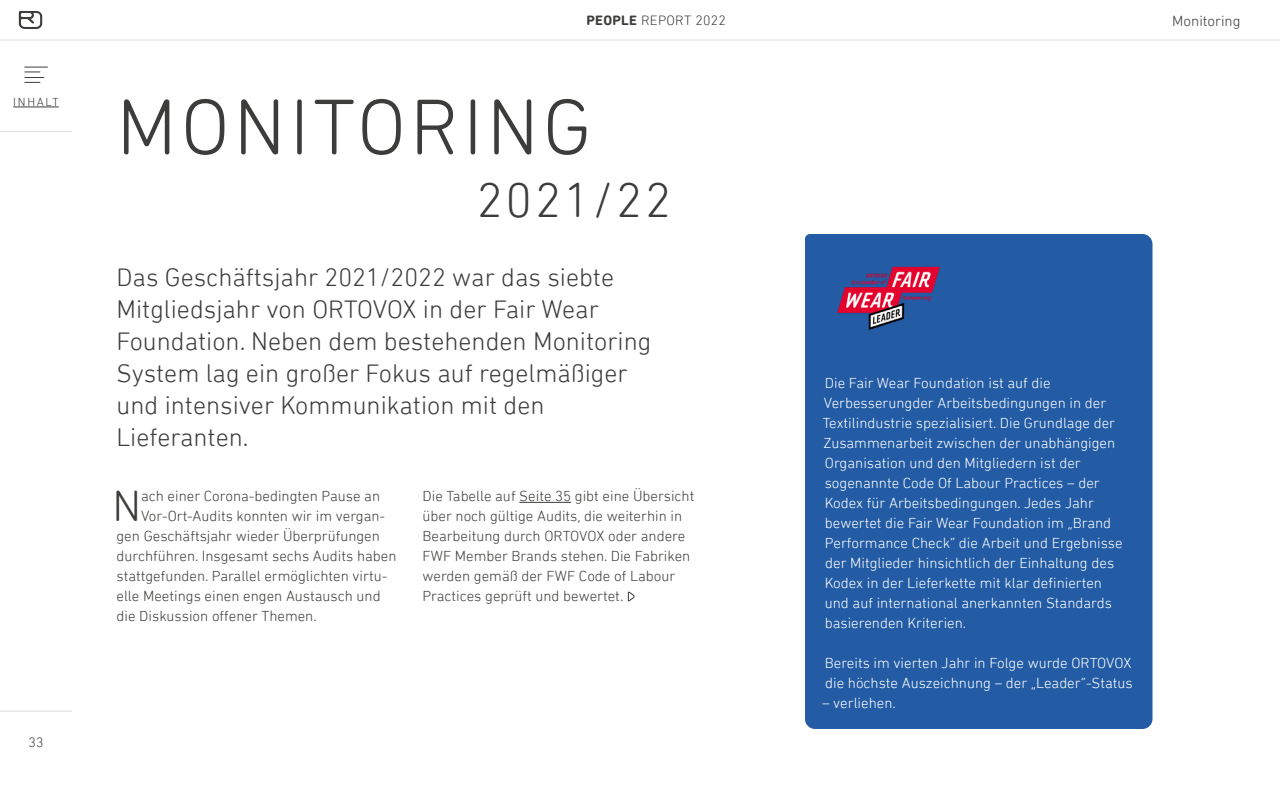
<style>
.page{position:relative;width:1280px;height:800px;background:#fff}
.page>*{position:absolute;margin:0;border:0;box-sizing:border-box;transform-origin:0 0}
.t1{font:300 80px "OVXDIN Next Rounded LT Pro";letter-spacing:.05em;color:#3c3c3b}
.t2{font:300 50px "OVXDIN Next Rounded LT Pro";letter-spacing:.05em;color:#3c3c3b}
.t3{font:300 44.2px "OVXDIN Next Rounded LT Pro";color:#3d3d3b}
.t4{font:300 26px/32px "OVXDIN Next Rounded LT Pro";color:#3c3c3b}
.t5{font:300 15px/20px "OVXDIN Next Rounded LT Pro";color:#fff}
.t6{font:300 15px/20px "OVXDIN Next Rounded LT Pro";color:#3d3d3b}
.t7{font:300 14px "OVXDIN Next Rounded LT Pro";letter-spacing:.02em;color:#3c3c3b}
.t8{font:300 12px "OVXDIN Next Rounded LT Pro";letter-spacing:.14em;color:#3c3c3b}
.s1{font-family:"OVX DIN Next Rounded LT Pro Bold";font-weight:400}
</style>
<div class="page">
<hr style="left:13px;top:107px;width:46px;height:1px;background:#3c3c3b">
<svg style="left:25px;top:67px;width:23px;height:16px"></svg>
<svg style="left:19px;top:11px;width:23px;height:18px"></svg>
<hr style="left:0;top:40px;width:1280px;height:1px;background:#dedede">
<hr style="left:0;top:131px;width:72px;height:1px;background:#dedede">
<hr style="left:0;top:711px;width:72px;height:1px;background:#dedede">
<hr style="left:519px;top:502px;width:52px;height:1px;background:#3d3d3b">
<svg style="left:628px;top:591px;width:7px;height:10px"></svg>
<div style="left:805px;top:234px;width:347px;height:495px;background:#235ca4"></div>
<img style="left:825px;top:262px;width:127px;height:68px">
<p class="t8" style="left:13px;top:95px;width:47px">INHALT</p>
<p class="t7" style="left:28px;top:734px;width:17px">33</p>
<p class="t7" style="left:586px;top:12px;width:141px"><span class="s1">PEOPLE</span> REPORT 2022</p>
<h1 class="t1" style="left:116px;top:81px;width:477px">MONITORING</h1>
<h2 class="t2" style="left:476px;top:171px;width:196px">2021/22</h2>
<h3 class="t4" style="left:116px;top:261px;width:536px">Das Geschäftsjahr 2021/2022 war das siebte Mitgliedsjahr von ORTOVOX in der Fair Wear Foundation. Neben dem bestehenden Monitoring System lag ein großer Fokus auf regelmäßiger und intensiver Kommunikation mit den Lieferanten.</h3>
<h3 class="t3" style="left:112px;top:481px;width:30px">N</h3>
<p class="t6" style="left:141px;top:486px;width:241px">ach einer Corona-bedingten Pause an</p>
<p class="t6" style="left:141px;top:506px;width:246px">Vor-Ort-Audits konnten wir im vergan-</p>
<p class="t6" style="left:116px;top:526px;width:265px">gen Geschäftsjahr wieder Überprüfungen</p>
<p class="t6" style="left:116px;top:546px;width:281px">durchführen. Insgesamt sechs Audits haben</p>
<p class="t6" style="left:116px;top:566px;width:272px">stattgefunden. Parallel ermöglichten virtu-</p>
<p class="t6" style="left:116px;top:586px;width:266px">elle Meetings einen engen Austausch und</p>
<p class="t6" style="left:116px;top:606px;width:202px">die Diskussion offener Themen.</p>
<p class="t6" style="left:422px;top:486px;width:273px">Die Tabelle auf Seite 35 gibt eine Übersicht über noch gültige Audits, die weiterhin in Bearbeitung durch ORTOVOX oder andere FWF Member Brands stehen. Die Fabriken werden gemäß der FWF Code of Labour Practices geprüft und bewertet.</p>
<p class="t6" style="left:1172px;top:10px;width:70px">Monitoring</p>
<p class="t5" style="left:823px;top:373px;width:301px">Die Fair Wear Foundation ist auf die Verbesserungder Arbeitsbedingungen in der Textilindustrie spezialisiert. Die Grundlage der Zusammenarbeit zwischen der unabhängigen Organisation und den Mitgliedern ist der sogenannte Code Of Labour Practices – der Kodex für Arbeitsbedingungen. Jedes Jahr bewertet die Fair Wear Foundation im „Brand Performance Check“ die Arbeit und Ergebnisse der Mitglieder hinsichtlich der Einhaltung des Kodex in der Lieferkette mit klar definierten und auf international anerkannten Standards basierenden Kriterien.</p>
<p class="t5" style="left:825px;top:653px;width:309px">Bereits im vierten Jahr in Folge wurde ORTOVOX die höchste Auszeichnung – der „Leader“-Status</p>
<p class="t5" style="left:822px;top:693px;width:75px">– verliehen.</p>
</div>
